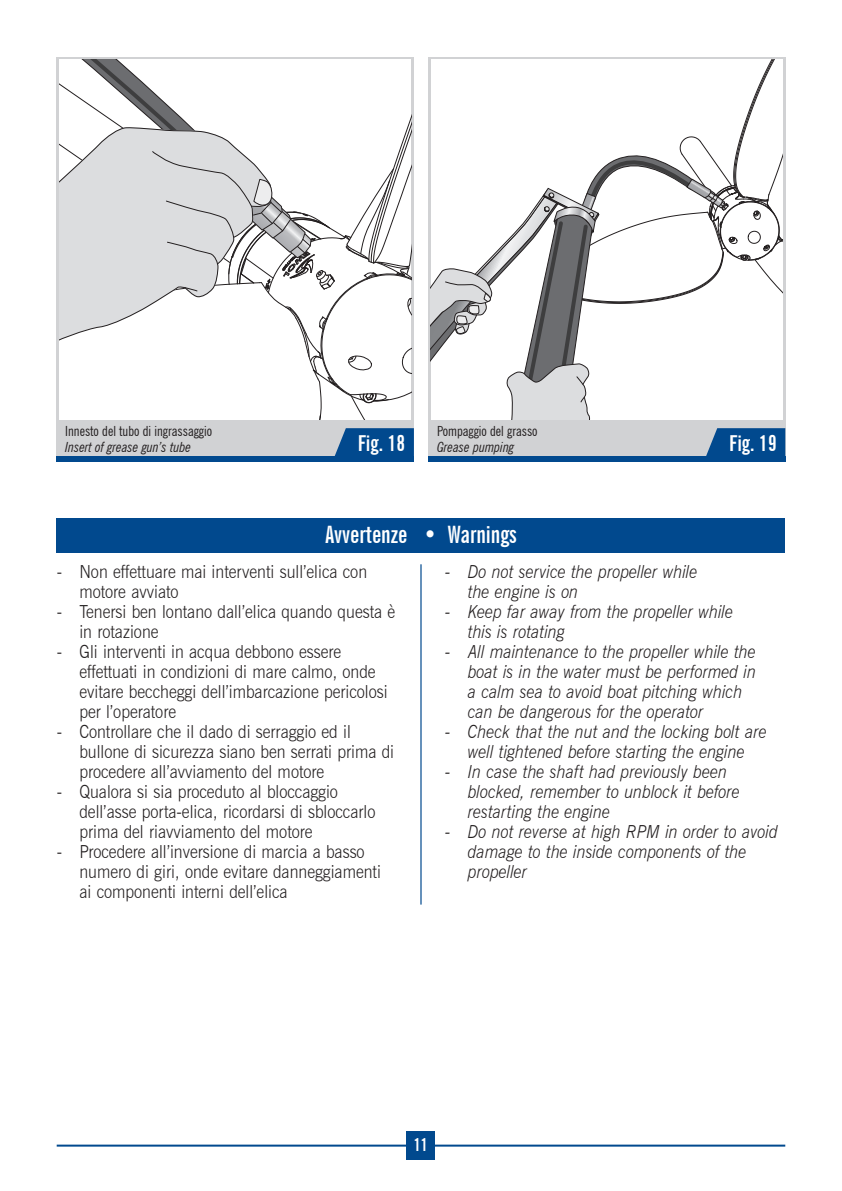
<style>
.page{position:relative;width:842px;height:1191px;background:#fff}
.page>*{position:absolute;margin:0;border:0;box-sizing:border-box;transform-origin:0 0}
.t1{font:700 extra-condensed 24px "News Gothic BT";color:#fff}
.t2{font:700 extra-condensed 22px "News Gothic BT";color:#fff}
.t3{font:300 18px/20px "News Gothic BT";color:#231f20;scale:.9 1}
.t4{font:italic 300 18px/20px "News Gothic BT";color:#231f20;scale:.9 1}
.t5{font:700 extra-condensed 18px "News Gothic BT";color:#fff}
.t6{font:condensed 14px "News Gothic BT";color:#231f20}
.t7{font:italic condensed 14px "News Gothic BT";color:#231f20}
</style>
<div class="page">
<hr style="left:57px;top:1144px;width:728px;height:2px;background:#01498e">
<div style="left:407px;top:1131px;width:28px;height:28px;background:#01498e"></div>
<div style="left:57px;top:519px;width:728px;height:34px;background:#01498e"></div>
<hr style="left:420px;top:564px;width:2px;height:340px;background:#01498e">
<div style="left:57px;top:57px;width:357px;height:399px;background:#d1d2d4"></div>
<div style="left:57px;top:456px;width:357px;height:6px;background:#01498e"></div>
<svg style="left:60px;top:60px;width:351px;height:360px"></svg>
<svg style="left:334px;top:428px;width:80px;height:28px;background:#125494"></svg>
<div style="left:428px;top:57px;width:357px;height:399px;background:#d1d2d4"></div>
<div style="left:428px;top:456px;width:357px;height:6px;background:#01498e"></div>
<svg style="left:431px;top:60px;width:352px;height:360px;background:#ececec"></svg>
<svg style="left:706px;top:428px;width:79px;height:28px;background:#115393"></svg>
<p class="t6" style="left:65px;top:422px;width:148px">Innesto del tubo di ingrassaggio</p>
<p class="t7" style="left:65px;top:438px;width:127px">Insert of grease gun’s tube</p>
<p class="t2" style="left:729px;top:429px;width:49px">Fig. 19</p>
<p class="t6" style="left:437px;top:422px;width:102px">Pompaggio del grasso</p>
<p class="t7" style="left:437px;top:438px;width:79px">Grease pumping</p>
<p class="t2" style="left:358px;top:429px;width:49px">Fig. 18</p>
<h1 class="t1" style="left:325px;top:520px;width:193px">Avvertenze • Warnings</h1>
<p class="t3" style="left:79px;top:561px;width:321px;text-indent:-23px">- Non effettuare mai interventi sull’elica con motore avviato</p>
<p class="t3" style="left:79px;top:601px;width:352px;text-indent:-23px">- Tenersi ben lontano dall’elica quando questa è in rotazione</p>
<p class="t3" style="left:79px;top:641px;width:344px;text-indent:-23px">- Gli interventi in acqua debbono essere effettuati in condizioni di mare calmo, onde evitare beccheggi dell’imbarcazione pericolosi per l’operatore</p>
<p class="t3" style="left:79px;top:721px;width:351px;text-indent:-23px">- Controllare che il dado di serraggio ed il bullone di sicurezza siano ben serrati prima di procedere all’avviamento del motore</p>
<p class="t3" style="left:79px;top:781px;width:330px;text-indent:-23px">- Qualora si sia proceduto al bloccaggio dell’asse porta-elica, ricordarsi di sbloccarlo prima del riavviamento del motore</p>
<p class="t3" style="left:79px;top:841px;width:337px;text-indent:-23px">- Procedere all’inversione di marcia a basso numero di giri, onde evitare danneggiamenti ai componenti interni dell’elica</p>
<p class="t4" style="left:468px;top:561px;width:257px;text-indent:-23px">- Do not service the propeller while the engine is on</p>
<p class="t4" style="left:468px;top:601px;width:296px;text-indent:-23px">- Keep far away from the propeller while this is rotating</p>
<p class="t4" style="left:468px;top:641px;width:322px;text-indent:-23px">- All maintenance to the propeller while the boat is in the water must be performed in a calm sea to avoid boat pitching which can be dangerous for the operator</p>
<p class="t4" style="left:445px;top:721px;width:359px;text-align:center">- Check that the nut and the locking bolt are well tightened before starting the engine</p>
<p class="t4" style="left:468px;top:761px;width:304px;text-indent:-23px">- In case the shaft had previously been blocked, remember to unblock it before restarting the engine</p>
<p class="t4" style="left:468px;top:821px;width:346px;text-indent:-23px">- Do not reverse at high RPM in order to avoid damage to the inside components of the propeller</p>
<p class="t5" style="left:414px;top:1133px;width:16px">11</p>
</div>
